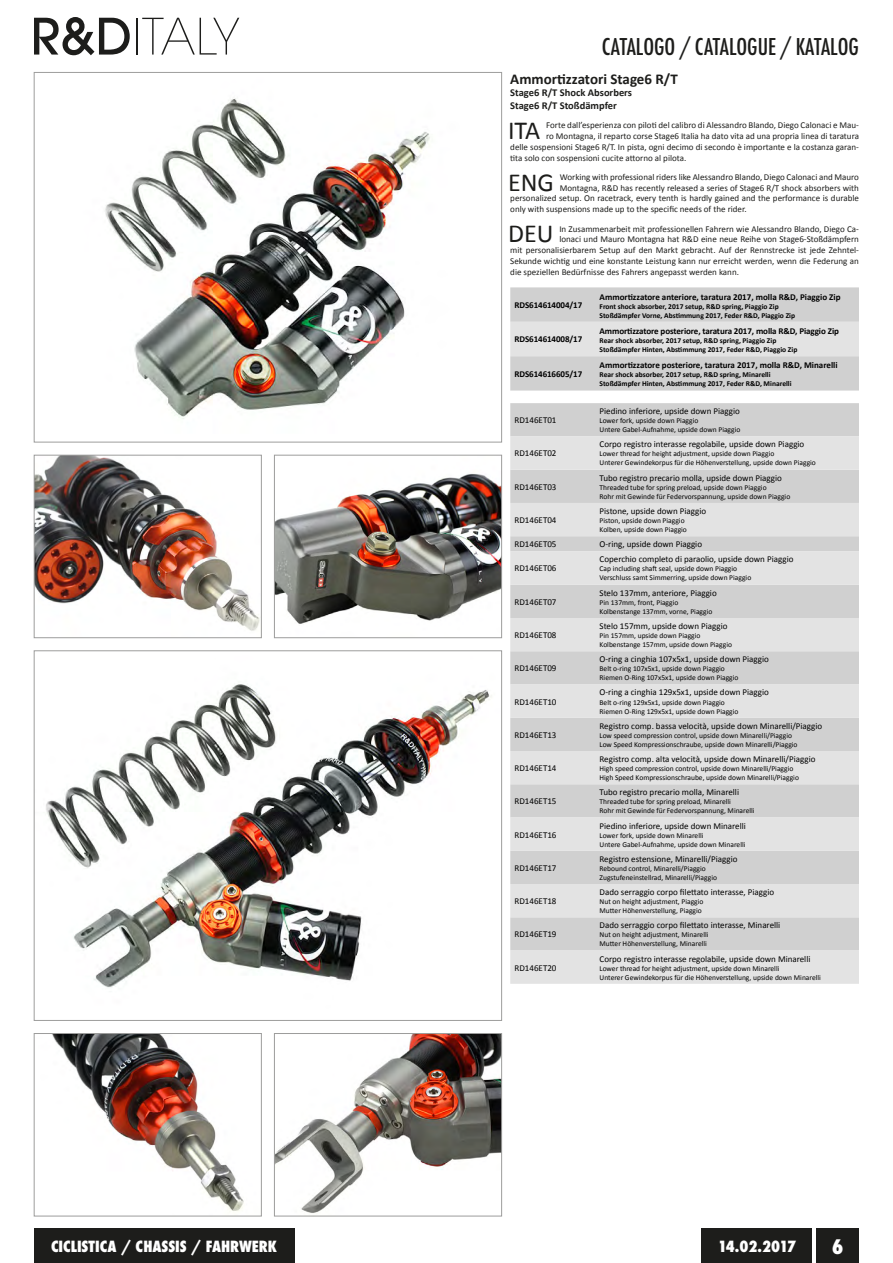
<style>
.page{position:relative;width:893px;height:1263px;background:#fff}
.page>*{position:absolute;margin:0;border:0;box-sizing:border-box;transform-origin:0 0}
.t1{font:25.95px "Calibri";color:#1d1d1b}
.t2{font:500 condensed 22.5px "Futura";color:#1d1d1b}
.t3{font:800 condensed 19.5px "Futura";color:#fff}
.t4{font:800 condensed 15px "Futura";color:#fff}
.t5{font:700 15px "Calibri";color:#1d1d1b}
.t6{font:700 10.5px/12.6px "Calibri";color:#1d1d1b}
.t7{font:9px "Calibri";color:#1d1d1b}
.t8{font:9px "Calibri";color:#000}
.t9{font:700 9px "Calibri";letter-spacing:-.01em;color:#000}
.t10{font:7.5px/9px "Calibri";color:#000}
.t11{font:700 7.5px/9px "Calibri";color:#000}
</style>
<div class="page">
<div style="left:816px;top:1229px;width:43px;height:34px;background:#1d1d1b"></div>
<div style="left:702px;top:1229px;width:110px;height:34px;background:#1d1d1b"></div>
<svg style="left:34px;top:17px;width:96px;height:38px"></svg>
<hr style="left:136px;top:18px;width:1px;height:37px;background:#1d1d1b">
<svg style="left:142px;top:18px;width:97px;height:37px"></svg>
<img style="left:105px;top:98px;width:325px;height:321px">
<img style="left:46px;top:684px;width:446px;height:304px">
<img style="left:36px;top:457px;width:223px;height:174px">
<div style="left:34px;top:455px;width:227px;height:183px;border:1px solid #9d9d9c"></div>
<img style="left:52px;top:1035px;width:192px;height:176px">
<div style="left:34px;top:1033px;width:227px;height:183px;border:1px solid #9d9d9c"></div>
<img style="left:276px;top:473px;width:224px;height:151px">
<div style="left:274px;top:455px;width:228px;height:183px;border:1px solid #9d9d9c"></div>
<img style="left:276px;top:1035px;width:224px;height:178px">
<div style="left:274px;top:1033px;width:228px;height:183px;border:1px solid #9d9d9c"></div>
<svg style="left:510px;top:287px;width:349px;height:104px;background:#d6d6d6"></svg>
<div style="left:510px;top:403px;width:349px;height:33px;background:#d0d0d0"></div>
<svg style="left:510px;top:436px;width:349px;height:548px;background:#dadada"></svg>
<div style="left:34px;top:1229px;width:260px;height:34px;background:#1d1d1b"></div>
<h3 class="t4" style="left:51px;top:1236px;width:228px">CICLISTICA / CHASSIS / FAHRWERK</h3>
<h2 class="t2" style="left:602px;top:33px;width:259px">CATALOGO / CATALOGUE / KATALOG</h2>
<h3 class="t5" style="left:510px;top:69px;width:169px">Ammortizzatori Stage6 R/T</h3>
<h3 class="t6" style="left:510px;top:86px;width:123px">Stage6 R/T Shock Absorbers<br>Stage6 R/T Stoßdämpfer</h3>
<h1 class="t1" style="left:508px;top:114px;width:34px">ITA</h1>
<p class="t7" style="left:546px;top:119px;width:314px">Forte dall’esperienza con piloti del calibro di Alessandro Blando, Diego Calonaci e Mau-</p>
<p class="t7" style="left:546px;top:130px;width:314px">ro Montagna, il reparto corse Stage6 Italia ha dato vita ad una propria linea di taratura</p>
<p class="t7" style="left:510px;top:141px;width:350px">delle sospensioni Stage6 R/T. In pista, ogni decimo di secondo è importante e la costanza garan-</p>
<p class="t7" style="left:510px;top:152px;width:178px">tita solo con sospensioni cucite attorno al pilota.</p>
<h1 class="t1" style="left:508px;top:166px;width:47px">ENG</h1>
<p class="t7" style="left:560px;top:171px;width:301px">Working with professional riders like Alessandro Blando, Diego Calonaci and Mauro</p>
<p class="t7" style="left:560px;top:182px;width:301px">Montagna, R&amp;D has recently released a series of Stage6 R/T shock absorbers with</p>
<p class="t7" style="left:510px;top:193px;width:350px">personalized setup. On racetrack, every tenth is hardly gained and the performance is durable</p>
<p class="t7" style="left:510px;top:204px;width:238px">only with suspensions made up to the specific needs of the rider.</p>
<h1 class="t1" style="left:508px;top:217px;width:47px">DEU</h1>
<p class="t7" style="left:559px;top:223px;width:301px">In Zusammenarbeit mit professionellen Fahrern wie Alessandro Blando, Diego Ca-</p>
<p class="t7" style="left:559px;top:234px;width:301px">lonaci und Mauro Montagna hat R&amp;D eine neue Reihe von Stage6-Stoßdämpfern</p>
<p class="t7" style="left:510px;top:245px;width:350px">mit personalisierbarem Setup auf den Markt gebracht. Auf der Rennstrecke ist jede Zehntel-</p>
<p class="t7" style="left:510px;top:255px;width:350px">Sekunde wichtig und eine konstante Leistung kann nur erreicht werden, wenn die Federung an</p>
<p class="t7" style="left:510px;top:266px;width:230px">die speziellen Bedürfnisse des Fahrers angepasst werden kann.</p>
<p class="t9" style="left:514px;top:299px;width:69px">RDS614614004/17</p>
<p class="t9" style="left:600px;top:291px;width:242px">Ammortizzatore anteriore, taratura 2017, molla R&amp;D, Piaggio Zip</p>
<p class="t11" style="left:600px;top:302px;width:197px">Front shock absorber, 2017 setup, R&amp;D spring, Piaggio Zip<br>Stoßdämpfer Vorne, Abstimmung 2017, Feder R&amp;D, Piaggio Zip</p>
<p class="t9" style="left:514px;top:334px;width:69px">RDS614614008/17</p>
<p class="t9" style="left:514px;top:368px;width:69px">RDS614616605/17</p>
<p class="t8" style="left:514px;top:414px;width:44px">RD146ET01</p>
<p class="t8" style="left:514px;top:448px;width:44px">RD146ET02</p>
<p class="t8" style="left:514px;top:481px;width:44px">RD146ET03</p>
<p class="t8" style="left:514px;top:514px;width:44px">RD146ET04</p>
<p class="t9" style="left:600px;top:325px;width:241px">Ammortizzatore posteriore, taratura 2017, molla R&amp;D, Piaggio Zip</p>
<p class="t11" style="left:600px;top:336px;width:199px">Rear shock absorber, 2017 setup, R&amp;D spring, Piaggio Zip<br>Stoßdämpfer Hinten, Abstimmung 2017, Feder R&amp;D, Piaggio Zip</p>
<p class="t9" style="left:600px;top:360px;width:240px">Ammortizzatore posteriore, taratura 2017, molla R&amp;D, Minarelli</p>
<p class="t11" style="left:600px;top:370px;width:194px">Rear shock absorber, 2017 setup, R&amp;D spring, Minarelli<br>Stoßdämpfer Hinten, Abstimmung 2017, Feder R&amp;D, Minarelli</p>
<p class="t8" style="left:600px;top:405px;width:142px">Piedino inferiore, upside down Piaggio</p>
<p class="t10" style="left:600px;top:416px;width:142px">Lower fork, upside down Piaggio<br>Untere Gabel-Aufnahme, upside down Piaggio</p>
<p class="t8" style="left:600px;top:439px;width:206px">Corpo registro interasse regolabile, upside down Piaggio</p>
<p class="t10" style="left:600px;top:449px;width:218px">Lower thread for height adjustment, upside down Piaggio<br>Unterer Gewindekorpus für die Höhenverstellung, upside down Piaggio</p>
<p class="t8" style="left:600px;top:472px;width:184px">Tubo registro precario molla, upside down Piaggio</p>
<p class="t10" style="left:600px;top:483px;width:192px">Threaded tube for spring preload, upside down Piaggio<br>Rohr mit Gewinde für Federvorspannung, upside down Piaggio</p>
<p class="t8" style="left:600px;top:505px;width:108px">Pistone, upside down Piaggio</p>
<p class="t10" style="left:600px;top:516px;width:89px">Piston, upside down Piaggio<br>Kolben, upside down Piaggio</p>
<p class="t8" style="left:514px;top:538px;width:44px">RD146ET05</p>
<p class="t8" style="left:600px;top:538px;width:104px">O-ring, upside down Piaggio</p>
<p class="t8" style="left:514px;top:563px;width:44px">RD146ET06</p>
<p class="t8" style="left:600px;top:554px;width:195px">Coperchio completo di paraolio, upside down Piaggio</p>
<p class="t10" style="left:600px;top:564px;width:153px">Cap including shaft seal, upside down Piaggio<br>Verschluss samt Simmerring, upside down Piaggio</p>
<p class="t8" style="left:514px;top:596px;width:44px">RD146ET07</p>
<p class="t8" style="left:514px;top:629px;width:44px">RD146ET08</p>
<p class="t8" style="left:514px;top:662px;width:44px">RD146ET09</p>
<p class="t8" style="left:514px;top:696px;width:44px">RD146ET10</p>
<p class="t8" style="left:514px;top:729px;width:44px">RD146ET13</p>
<p class="t8" style="left:514px;top:762px;width:44px">RD146ET14</p>
<p class="t8" style="left:514px;top:795px;width:44px">RD146ET15</p>
<p class="t8" style="left:514px;top:829px;width:44px">RD146ET16</p>
<p class="t8" style="left:514px;top:862px;width:44px">RD146ET17</p>
<p class="t8" style="left:514px;top:895px;width:44px">RD146ET18</p>
<p class="t8" style="left:514px;top:929px;width:44px">RD146ET19</p>
<p class="t8" style="left:514px;top:962px;width:44px">RD146ET20</p>
<p class="t8" style="left:600px;top:587px;width:119px">Stelo 137mm, anteriore, Piaggio</p>
<p class="t10" style="left:600px;top:598px;width:114px">Pin 137mm, front, Piaggio<br>Kolbenstange 137mm, vorne, Piaggio</p>
<p class="t8" style="left:600px;top:620px;width:129px">Stelo 157mm, upside down Piaggio</p>
<p class="t10" style="left:600px;top:631px;width:134px">Pin 157mm, upside down Piaggio<br>Kolbenstange 157mm, upside down Piaggio</p>
<p class="t8" style="left:600px;top:653px;width:171px">O-ring a cinghia 107x5x1, upside down Piaggio</p>
<p class="t10" style="left:600px;top:664px;width:140px">Belt o-ring 107x5x1, upside down Piaggio<br>Riemen O-Ring 107x5x1, upside down Piaggio</p>
<p class="t8" style="left:600px;top:687px;width:171px">O-ring a cinghia 129x5x1, upside down Piaggio</p>
<p class="t10" style="left:600px;top:697px;width:140px">Belt o-ring 129x5x1, upside down Piaggio<br>Riemen O-Ring 129x5x1, upside down Piaggio</p>
<p class="t8" style="left:600px;top:720px;width:224px">Registro comp. bassa velocità, upside down Minarelli/Piaggio</p>
<p class="t10" style="left:600px;top:731px;width:199px">Low speed compression control, upside down Minarelli/Piaggio<br>Low Speed Kompressionschraube, upside down Minarelli/Piaggio</p>
<p class="t8" style="left:600px;top:753px;width:217px">Registro comp. alta velocità, upside down Minarelli/Piaggio</p>
<p class="t10" style="left:600px;top:764px;width:201px">High speed compression control, upside down Minarelli/Piaggio<br>High Speed Kompressionschraube, upside down Minarelli/Piaggio</p>
<p class="t8" style="left:600px;top:786px;width:141px">Tubo registro precario molla, Minarelli</p>
<p class="t10" style="left:600px;top:797px;width:157px">Threaded tube for spring preload, Minarelli<br>Rohr mit Gewinde für Federvorspannung, Minarelli</p>
<p class="t8" style="left:600px;top:820px;width:148px">Piedino inferiore, upside down Minarelli</p>
<p class="t10" style="left:600px;top:830px;width:147px">Lower fork, upside down Minarelli<br>Untere Gabel-Aufnahme, upside down Minarelli</p>
<p class="t8" style="left:600px;top:853px;width:139px">Registro estensione, Minarelli/Piaggio</p>
<p class="t10" style="left:600px;top:864px;width:119px">Rebound control, Minarelli/Piaggio<br>Zugstufeneinstellrad, Minarelli/Piaggio</p>
<p class="t8" style="left:600px;top:886px;width:176px">Dado serraggio corpo filettato interasse, Piaggio</p>
<p class="t10" style="left:600px;top:897px;width:105px">Nut on height adjustment, Piaggio<br>Mutter Höhenverstellung, Piaggio</p>
<p class="t8" style="left:600px;top:920px;width:182px">Dado serraggio corpo filettato interasse, Minarelli</p>
<p class="t10" style="left:600px;top:930px;width:110px">Nut on height adjustment, Minarelli<br>Mutter Höhenverstellung, Minarelli</p>
<p class="t8" style="left:600px;top:953px;width:212px">Corpo registro interasse regolabile, upside down Minarelli</p>
<p class="t10" style="left:600px;top:963px;width:223px">Lower thread for height adjustment, upside down Minarelli<br>Unterer Gewindekorpus für die Höhenverstellung, upside down Minarelli</p>
<h3 class="t4" style="left:718px;top:1236px;width:80px">14.02.2017</h3>
<h3 class="t3" style="left:832px;top:1233px;width:13px">6</h3>
</div>
